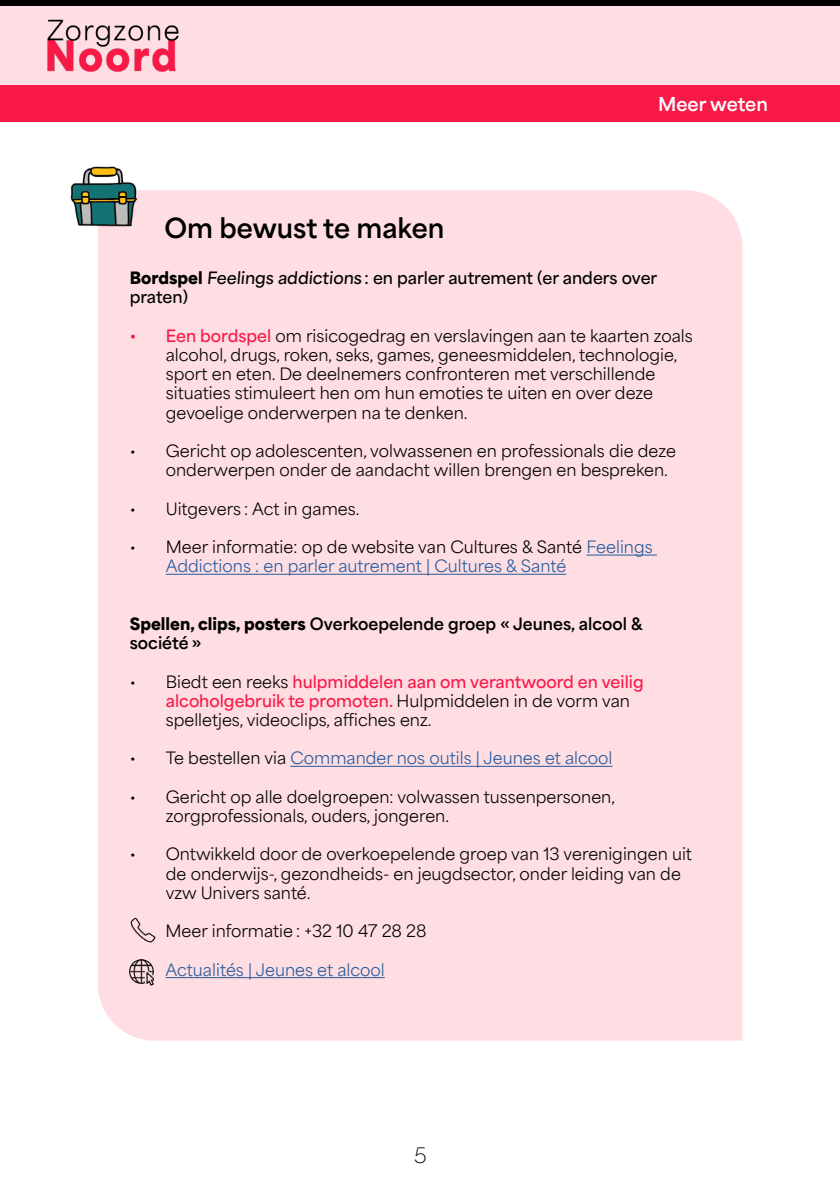
<style>
.page{position:relative;width:840px;height:1191px;background:#fff}
.page>*{position:absolute;margin:0;border:0;box-sizing:border-box;transform-origin:0 0}
.t1{font:700 26px "Area Normal";color:#000}
.t2{font:100 20px "Area Normal";color:#000}
.t3{font:700 18px "Area Normal";color:#fff}
.t4{font:16px/19.2px "Area Normal";color:#000}
.t5{font:16px/19.2px "Area Normal";color:#275b9b}
.t6{font:600 16px/19.2px "Area Normal";color:#000}
.t7{font:700 16px/19.2px "Area Normal";color:#000}
.s1{font-weight:900}
.s2{font-weight:600;color:#f91947}
.s3{color:#000}
</style>
<div class="page">
<div style="left:0;top:6px;width:839px;height:79px;background:#fedde3"></div>
<div style="left:0;top:0;width:839px;height:6px;background:#000"></div>
<div style="left:0;top:85px;width:839px;height:36px;background:#f91947"></div>
<img style="left:47px;top:19px;width:132px;height:53px">
<div style="left:98px;top:190px;width:644px;height:850px;background:#fedde3"></div>
<img style="left:70px;top:166px;width:71px;height:68px">
<hr style="left:586px;top:554px;width:70px;height:1px;background:#275b9b">
<hr style="left:166px;top:574px;width:400px;height:1px;background:#275b9b">
<hr style="left:290px;top:766px;width:322px;height:1px;background:#275b9b">
<hr style="left:165px;top:977px;width:219px;height:1px;background:#275b9b">
<img style="left:130px;top:916px;width:26px;height:27px">
<img style="left:130px;top:958px;width:24px;height:27px">
<p class="t3" style="left:657px;top:87px;width:111px">Meer weten</p>
<h1 class="t1" style="left:164px;top:204px;width:281px">Om bewust te maken</h1>
<p class="t6" style="left:130px;top:267px;width:529px"><span class="s1">Bordspel</span> Feelings addictions : en parler autrement (er anders over praten)</p>
<p class="t4" style="left:166px;top:324px;width:528px;text-indent:-36px"><span class="s2">• Een bordspel</span> om risicogedrag en verslavingen aan te kaarten zoals alcohol, drugs, roken, seks, games, geneesmiddelen, technologie, sport en eten. De deelnemers confronteren met verschillende situaties stimuleert hen om hun emoties te uiten en over deze gevoelige onderwerpen na te denken.</p>
<p class="t4" style="left:166px;top:439px;width:511px;text-indent:-36px">• Gericht op adolescenten, volwassenen en professionals die deze onderwerpen onder de aandacht willen brengen en bespreken.</p>
<p class="t4" style="left:130px;top:497px;width:231px">• Uitgevers : Act in games.</p>
<p class="t5" style="left:166px;top:535px;width:488px;text-indent:-36px"><span class="s3">• Meer informatie: op de website van Cultures &amp; Santé</span> Feelings<br>Addictions : en parler autrement | Cultures &amp; Santé</p>
<p class="t7" style="left:130px;top:612px;width:514px"><span class="s1">Spellen, clips, posters</span> Overkoepelende groep « Jeunes, alcool &amp; société »</p>
<p class="t4" style="left:166px;top:670px;width:479px;text-indent:-36px">• Biedt een reeks <span class="s2">hulpmiddelen aan om verantwoord en veilig alcoholgebruik te promoten.</span> Hulpmiddelen in de vorm van spelletjes, videoclips, affiches enz.</p>
<p class="t5" style="left:130px;top:746px;width:484px"><span class="s3">• Te bestellen via</span> Commander nos outils | Jeunes et alcool</p>
<p class="t4" style="left:166px;top:785px;width:450px;text-indent:-36px">• Gericht op alle doelgroepen: volwassen tussenpersonen, zorgprofessionals, ouders, jongeren.</p>
<p class="t4" style="left:166px;top:842px;width:527px;text-indent:-36px">• Ontwikkeld door de overkoepelende groep van 13 verenigingen uit de onderwijs-, gezondheids- en jeugdsector, onder leiding van de vzw Univers santé.</p>
<p class="t4" style="left:165px;top:919px;width:262px">Meer informatie : +32 10 47 28 28</p>
<p class="t5" style="left:165px;top:958px;width:220px">Actualités | Jeunes et alcool</p>
<p class="t2" style="left:414px;top:1138px;width:14px">5</p>
</div>
